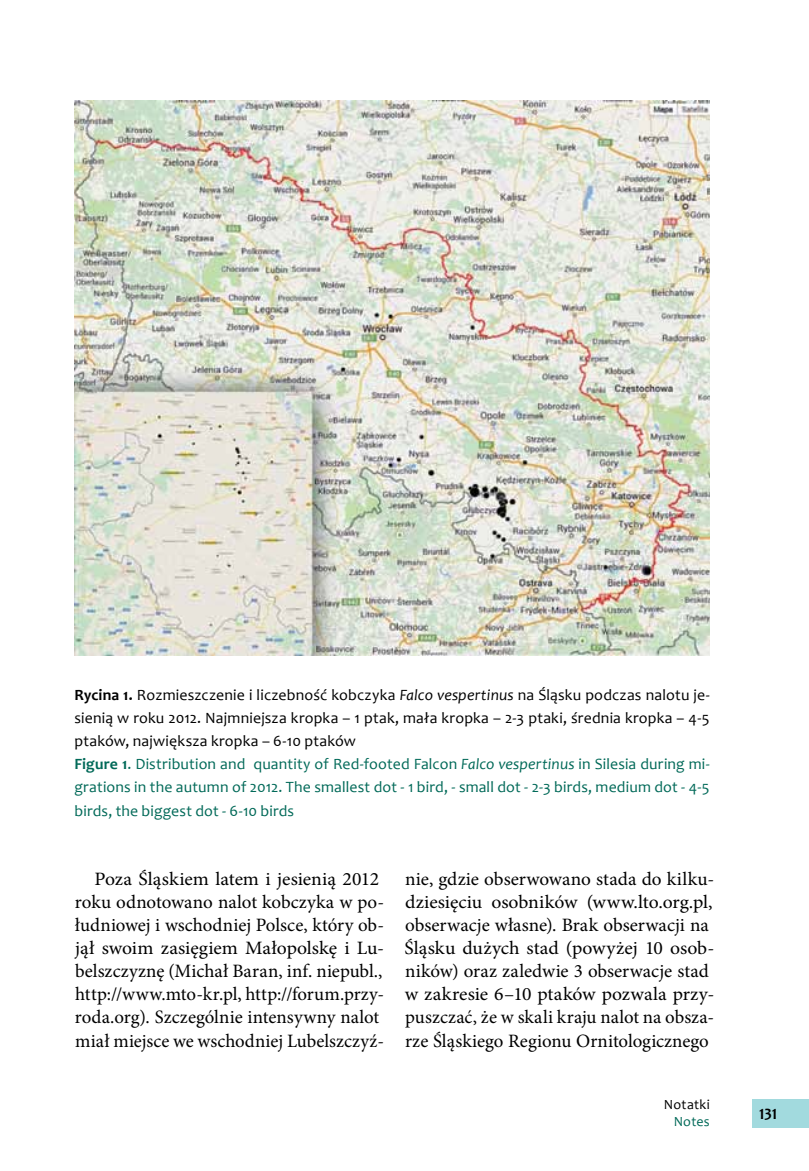
<style>
.page{position:relative;width:809px;height:1171px;background:#fff}
.page>*{position:absolute;margin:0;border:0;box-sizing:border-box;transform-origin:0 0}
.t1{font:18.9px/23.1px "Minion Pro";color:#000;scale:1.04 1}
.t2{font:18.9px/23.1px "Minion Pro";color:#000}
.t3{font:15.75px/23.1px "Candara";letter-spacing:.01em;color:#000}
.t4{font:700 15.75px "Candara";color:#000}
.t5{font:14px "Candara";letter-spacing:.015em;color:#000}
.t6{font:14px "Candara";letter-spacing:.01em;color:#006958}
.s1{font-weight:700}
.s2{font-style:italic}
.s3{font-weight:700;color:#006958}
.s4{color:#006958}
.s5{font-style:italic;color:#006958}
</style>
<div class="page">
<div style="left:752px;top:1099px;width:57px;height:28px;background:#a2dade"></div>
<img style="left:74px;top:101px;width:635px;height:554px">
<p class="t3" style="left:74px;top:683px;width:636px"><span class="s1">Rycina 1.</span> Rozmieszczenie i liczebność kobczyka <span class="s2">Falco vespertinus</span> na Śląsku podczas nalotu je&shy;sienią w roku 2012. Najmniejsza kropka – 1 ptak, mała kropka – 2-3 ptaki, średnia kropka – 4-5 ptaków, największa kropka – 6-10 ptaków<br><span class="s3">Figure 1</span><span class="s4">. Distribution and quantity of Red-footed Falcon</span> <span class="s5">Falco vespertinus</span> <span class="s4">in Silesia during mi&shy;grations in the autumn of 2012. The smallest dot - 1 bird, - small dot - 2-3 birds, medium dot - 4-5 birds, the biggest dot - 6-10 birds</span></p>
<p class="t1" style="left:75px;top:867px;width:299px;text-indent:20px">Poza Śląskiem latem i jesienią 2012 roku odnotowano nalot kobczyka w po&shy;łudniowej i wschodniej Polsce, który ob&shy;jął swoim zasięgiem Małopolskę i Lu&shy;belszczyznę (Michał Baran, inf. niepubl., http://www.mto-kr.pl, http://forum.przy&shy;roda.org). Szczególnie intensywny nalot miał miejsce we wschodniej Lubelszczyź-</p>
<p class="t2" style="left:404px;top:867px;width:311px">nie, gdzie obserwowano stada do kilku&shy;dziesięciu osobników (www.lto.org.pl, obserwacje własne). Brak obserwacji na Śląsku dużych stad (powyżej 10 osob&shy;ników) oraz zaledwie 3 obserwacje stad w zakresie 6–10 ptaków pozwala przy&shy;puszczać, że w skali kraju nalot na obsza&shy;rze Śląskiego Regionu Ornitologicznego</p>
<p class="t5" style="left:664px;top:1096px;width:47px">Notatki</p>
<p class="t6" style="left:673px;top:1112px;width:37px">Notes</p>
<p class="t4" style="left:759px;top:1103px;width:19px">131</p>
</div>
